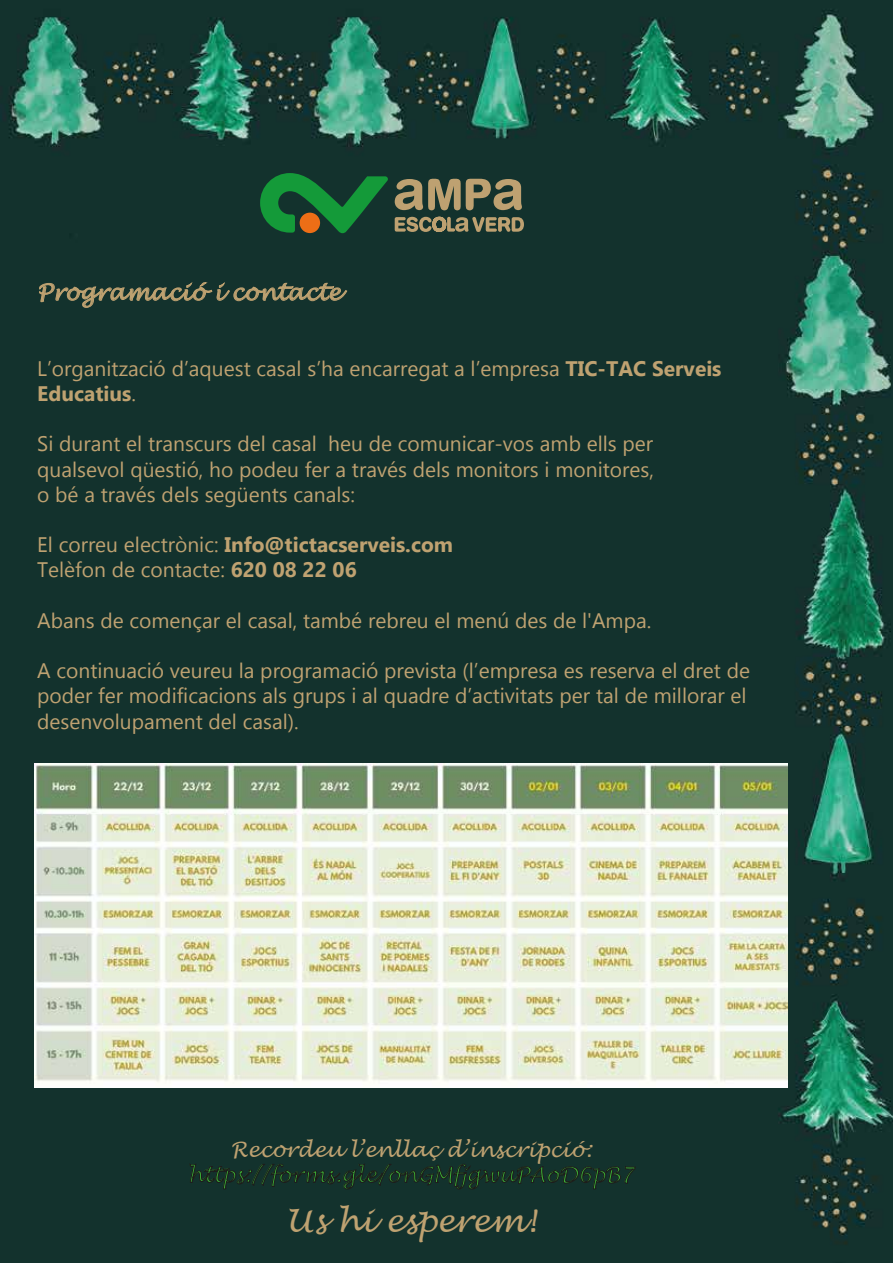
<style>
.page{position:relative;width:893px;height:1263px;background:#fff}
.page>*{position:absolute;margin:0;border:0;box-sizing:border-box;transform-origin:0 0}
.t1{font:italic 31.5px "Lucida Handwriting";color:#bfa271}
.t2{font:italic 22.5px "Lucida Handwriting";color:#bfa271}
.t3{font:21px/25.2px "Gadugi";color:#bfa271}
.t4{font:italic 21px "Lucida Handwriting";color:#3aaa35}
.t5{font:italic 21px "Lucida Handwriting";color:#bfa271}
.s1{font-weight:700}
</style>
<div class="page">
<img style="left:1px;top:0;width:892px;height:1263px">
<svg style="left:39px;top:282px;width:308px;height:26px;background:#37493b"></svg>
<svg style="left:190px;top:1163px;width:446px;height:26px;background:#152c28"></svg>
<svg style="left:260px;top:173px;width:128px;height:60px;background:#1c6431"></svg>
<svg style="left:395px;top:179px;width:127px;height:31px;background:#7a7556"></svg>
<svg style="left:395px;top:217px;width:129px;height:15px;background:#767254"></svg>
<img style="left:35px;top:764px;width:753px;height:323px">
<p class="t2" style="left:37px;top:278px;width:305px">Programació i contacte</p>
<p class="t3" style="left:37px;top:356px;width:686px">L’organització d’aquest casal s’ha encarregat a l’empresa <span class="s1">TIC-TAC Serveis<br>Educatius</span>.</p>
<p class="t3" style="left:37px;top:431px;width:618px;text-align:justify">Si durant el transcurs del casal heu de comunicar-vos amb ells per qualsevol qüestió, ho podeu fer a través dels monitors i monitores, o bé a través dels següents canals:</p>
<p class="t3" style="left:37px;top:532px;width:417px">El correu electrònic: <span class="s1">Info@tictacserveis.com<br></span>Telèfon de contacte: <span class="s1">620 08 22 06</span></p>
<p class="t3" style="left:37px;top:608px;width:615px">Abans de començar el casal, també rebreu el menú des de l'Ampa.</p>
<p class="t3" style="left:37px;top:658px;width:714px">A continuació veureu la programació prevista (l’empresa es reserva el dret de poder fer modificacions als grups i al quadre d’activitats per tal de millorar el desenvolupament del casal).</p>
<p class="t5" style="left:231px;top:1137px;width:362px">Recordeu l’enllaç d’inscripció:</p>
<p class="t4" style="left:188px;top:1162px;width:448px">https://forms.gle/onGMfjgwuPAoD6pB7</p>
<h1 class="t1" style="left:286px;top:1201px;width:252px">Us hi esperem!</h1>
</div>
